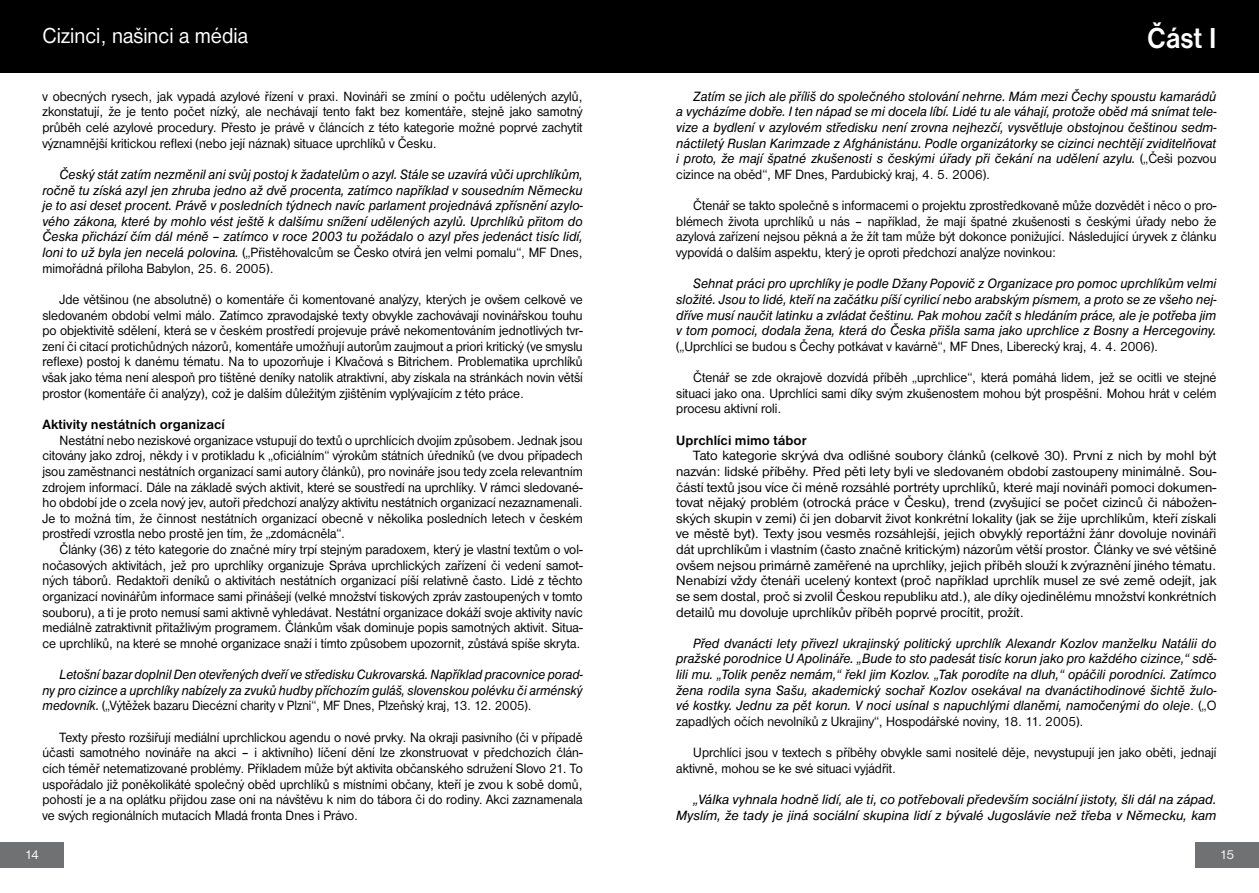
<style>
.page{position:relative;width:1259px;height:893px;background:#fff}
.page>*{position:absolute;margin:0;border:0;box-sizing:border-box;transform-origin:0 0}
.t1{font:700 30px "Nimbus Sans DOT";color:#fff;scale:.9 1}
.t2{font:22.5px "Nimbus Sans DOT";color:#fff;scale:.95 1}
.t3{font:13.95px/15.6px "Nimbus Sans DOT";color:#000;text-align:justify;scale:.95 1}
.t4{font:italic 13.95px/15.6px "Nimbus Sans DOT";color:#000;text-align:justify;scale:.95 1}
.t5{font:13.95px/15.6px "Nimbus Sans DOT";color:#000;text-align:justify}
.t6{font:italic 13.95px/15.6px "Nimbus Sans DOT";color:#000;text-align:justify;scale:.92 1}
.t7{font:italic 13.95px/15.6px "Nimbus Sans DOT";color:#000;text-align:right}
.t8{font:700 13.95px "Nimbus Sans DOT";color:#000}
.t9{font:13.5px "Nimbus Sans DOT";color:#fff}
.s1{font-style:normal}
</style>
<div class="page">
<div style="left:0;top:0;width:629px;height:72px;background:#000"></div>
<div style="left:0;top:842px;width:64px;height:25px;background:#707173"></div>
<div style="left:1195px;top:842px;width:64px;height:25px;background:#707173"></div>
<div style="left:629px;top:0;width:630px;height:72px;background:#000"></div>
<h2 class="t2" style="left:43px;top:23px;width:218px">Cizinci, našinci a média</h2>
<p class="t3" style="left:43px;top:88px;width:570px">v obecných rysech, jak vypadá azylové řízení v praxi. Novináři se zmíní o počtu udělených azylů, zkonstatují, že je tento počet nízký, ale nechávají tento fakt bez komentáře, stejně jako samotný průběh celé azylové procedury. Přesto je právě v článcích z této kategorie možné poprvé zachytit významnější kritickou reflexi (nebo její náznak) situace uprchlíků v Česku.</p>
<p class="t4" style="left:43px;top:167px;width:570px;text-indent:17px">Český stát zatím nezměnil ani svůj postoj k žadatelům o azyl. Stále se uzavírá vůči uprchlíkům, ročně tu získá azyl jen zhruba jedno až dvě procenta, zatímco například v sousedním Německu je to asi deset procent. Právě v posledních týdnech navíc parlament projednává zpřísnění azylo&shy;vého zákona, které by mohlo vést ještě k dalšímu snížení udělených azylů. Uprchlíků přitom do Česka přichází čím dál méně – zatímco v roce 2003 tu požádalo o azyl přes jedenáct tisíc lidí, loni to už byla jen necelá polovina. <span class="s1">(„Přistěhovalcům se Česko otvírá jen velmi pomalu“, MF Dnes, mimořádná příloha Babylon, 25. 6. 2005).</span></p>
<p class="t3" style="left:43px;top:292px;width:570px;text-indent:17px">Jde většinou (ne absolutně) o komentáře či komentované analýzy, kterých je ovšem celkově ve sledovaném období velmi málo. Zatímco zpravodajské texty obvykle zachovávají novinářskou touhu po objektivitě sdělení, která se v českém prostředí projevuje právě nekomentováním jednotlivých tvr&shy;zení či citací protichůdných názorů, komentáře umožňují autorům zaujmout a priori kritický (ve smyslu reflexe) postoj k danému tématu. Na to upozorňuje i Klvačová s Bitrichem. Problematika uprchlíků však jako téma není alespoň pro tištěné deníky natolik atraktivní, aby získala na stránkách novin větší prostor (komentáře či analýzy), což je dalším důležitým zjištěním vyplývajícím z této práce.</p>
<p class="t8" style="left:43px;top:416px;width:184px">Aktivity nestátních organizací</p>
<p class="t3" style="left:43px;top:432px;width:570px;text-indent:17px">Nestátní nebo neziskové organizace vstupují do textů o uprchlících dvojím způsobem. Jednak jsou citovány jako zdroj, někdy i v protikladu k „oficiálním“ výrokům státních úředníků (ve dvou případech jsou zaměstnanci nestátních organizací sami autory článků), pro novináře jsou tedy zcela relevantním zdrojem informací. Dále na základě svých aktivit, které se soustředí na uprchlíky. V rámci sledované&shy;ho období jde o zcela nový jev, autoři předchozí analýzy aktivitu nestátních organizací nezaznamenali.<br>Je to možná tím, že činnost nestátních organizací obecně v několika posledních letech v českém prostředí vzrostla nebo prostě jen tím, že „zdomácněla“.</p>
<p class="t3" style="left:43px;top:542px;width:570px;text-indent:17px">Články (36) z této kategorie do značné míry trpí stejným paradoxem, který je vlastní textům o vol&shy;nočasových aktivitách, jež pro uprchlíky organizuje Správa uprchlických zařízení či vedení samot&shy;ných táborů. Redaktoři deníků o aktivitách nestátních organizací píší relativně často. Lidé z těchto organizací novinářům informace sami přinášejí (velké množství tiskových zpráv zastoupených v tomto souboru), a ti je proto nemusí sami aktivně vyhledávat. Nestátní organizace dokáží svoje aktivity navíc mediálně zatraktivnit přitažlivým programem. Článkům však dominuje popis samotných aktivit. Situa&shy;ce uprchlíků, na které se mnohé organizace snaží i tímto způsobem upozornit, zůstává spíše skryta.</p>
<p class="t6" style="left:43px;top:667px;width:589px;text-indent:17px">Letošní bazar doplnil Den otevřených dveří ve středisku Cukrovarská. Například pracovnice porad&shy;ny pro cizince a uprchlíky nabízely za zvuků hudby příchozím guláš, slovenskou polévku či arménský medovník. <span class="s1">(„Výtěžek bazaru Diecézní charity v Plzni“, MF Dnes, Plzeňský kraj, 13. 12. 2005).</span></p>
<p class="t3" style="left:43px;top:729px;width:570px;text-indent:17px">Texty přesto rozšiřují mediální uprchlickou agendu o nové prvky. Na okraji pasivního (či v případě účasti samotného novináře na akci – i aktivního) líčení dění lze zkonstruovat v předchozích člán&shy;cích téměř netematizované problémy. Příkladem může být aktivita občanského sdružení Slovo 21. To uspořádalo již poněkolikáté společný oběd uprchlíků s místními občany, kteří je zvou k sobě domů, pohostí je a na oplátku přijdou zase oni na návštěvu k nim do tábora či do rodiny. Akci zaznamenala ve svých regionálních mutacích Mladá fronta Dnes i Právo.</p>
<h1 class="t1" style="left:1147px;top:21px;width:78px">Část I</h1>
<p class="t4" style="left:676px;top:88px;width:570px;text-indent:17px">Zatím se jich ale příliš do společného stolování nehrne. Mám mezi Čechy spoustu kamarádů a vycházíme dobře. I ten nápad se mi docela líbí. Lidé tu ale váhají, protože oběd má snímat tele&shy;vize a bydlení v azylovém středisku není zrovna nejhezčí, vysvětluje obstojnou češtinou sedm&shy;náctiletý Ruslan Karimzade z Afghánistánu. Podle organizátorky se cizinci nechtějí zviditelňovat i proto, že mají špatné zkušenosti s českými úřady při čekání na udělení azylu. <span class="s1">(„Češi pozvou cizince na oběd“, MF Dnes, Pardubický kraj, 4. 5. 2006).</span></p>
<p class="t3" style="left:676px;top:198px;width:570px;text-indent:17px">Čtenář se takto společně s informacemi o projektu zprostředkovaně může dozvědět i něco o pro&shy;blémech života uprchlíků u nás – například, že mají špatné zkušenosti s českými úřady nebo že azylová zařízení nejsou pěkná a že žít tam může být dokonce ponižující. Následující úryvek z článku vypovídá o dalším aspektu, který je oproti předchozí analýze novinkou:</p>
<p class="t4" style="left:676px;top:276px;width:570px;text-indent:17px">Sehnat práci pro uprchlíky je podle Džany Popovič z Organizace pro pomoc uprchlíkům velmi složité. Jsou to lidé, kteří na začátku píší cyrilicí nebo arabským písmem, a proto se ze všeho nej&shy;dříve musí naučit latinku a zvládat češtinu. Pak mohou začít s hledáním práce, ale je potřeba jim v tom pomoci, dodala žena, která do Česka přišla sama jako uprchlice z Bosny a Hercegoviny.</p>
<p class="t3" style="left:676px;top:339px;width:509px">(„Uprchlíci se budou s Čechy potkávat v kavárně“, MF Dnes, Liberecký kraj, 4. 4. 2006).</p>
<p class="t3" style="left:676px;top:370px;width:570px;text-indent:17px">Čtenář se zde okrajově dozvídá příběh „uprchlice“, která pomáhá lidem, jež se ocitli ve stejné situaci jako ona. Uprchlíci sami díky svým zkušenostem mohou být prospěšní. Mohou hrát v celém procesu aktivní roli.</p>
<p class="t8" style="left:676px;top:432px;width:132px">Uprchlíci mimo tábor</p>
<p class="t5" style="left:676px;top:448px;width:542px;text-indent:17px">Tato kategorie skrývá dva odlišné soubory článků (celkově 30). První z nich by mohl být nazván: lidské příběhy. Před pěti lety byli ve sledovaném období zastoupeny minimálně. Sou&shy;částí textů jsou více či méně rozsáhlé portréty uprchlíků, které mají novináři pomoci dokumen&shy;tovat nějaký problém (otrocká práce v Česku), trend (zvyšující se počet cizinců či nábožen&shy;ských skupin v zemi) či jen dobarvit život konkrétní lokality (jak se žije uprchlíkům, kteří získali ve městě byt). Texty jsou vesměs rozsáhlejší, jejich obvyklý reportážní žánr dovoluje novináři dát uprchlíkům i vlastním (často značně kritickým) názorům větší prostor. Články ve své většině ovšem nejsou primárně zaměřené na uprchlíky, jejich příběh slouží k zvýraznění jiného tématu.<br>Nenabízí vždy čtenáři ucelený kontext (proč například uprchlík musel ze své země odejít, jak se sem dostal, proč si zvolil Českou republiku atd.), ale díky ojedinělému množství konkrétních detailů mu dovoluje uprchlíkův příběh poprvé procítit, prožít.</p>
<p class="t4" style="left:676px;top:636px;width:570px;text-indent:17px">Před dvanácti lety přivezl ukrajinský politický uprchlík Alexandr Kozlov manželku Natálii do pražské porodnice U Apolináře. „Bude to sto padesát tisíc korun jako pro každého cizince,“ sdě&shy;lili mu. „Tolik peněz nemám,“ řekl jim Kozlov. „Tak porodíte na dluh,“ opáčili porodníci. Zatímco žena rodila syna Sašu, akademický sochař Kozlov osekával na dvanáctihodinové šichtě žulo&shy;vé kostky. Jednu za pět korun. V noci usínal s napuchlými dlaněmi, namočenými do oleje<span class="s1">. („O zapadlých očích nevolníků z Ukrajiny“, Hospodářské noviny, 18. 11. 2005).</span></p>
<p class="t3" style="left:676px;top:745px;width:570px;text-indent:17px">Uprchlíci jsou v textech s příběhy obvykle sami nositelé děje, nevystupují jen jako oběti, jednají aktivně, mohou se ke své situaci vyjádřit.</p>
<p class="t7" style="left:676px;top:792px;width:542px">„Válka vyhnala hodně lidí, ale ti, co potřebovali především sociální jistoty, šli dál na západ.<br>Myslím, že tady je jiná sociální skupina lidí z bývalé Jugoslávie než třeba v Německu, kam</p>
<p class="t9" style="left:25px;top:847px;width:16px">14</p>
<p class="t9" style="left:1219px;top:847px;width:16px">15</p>
</div>
